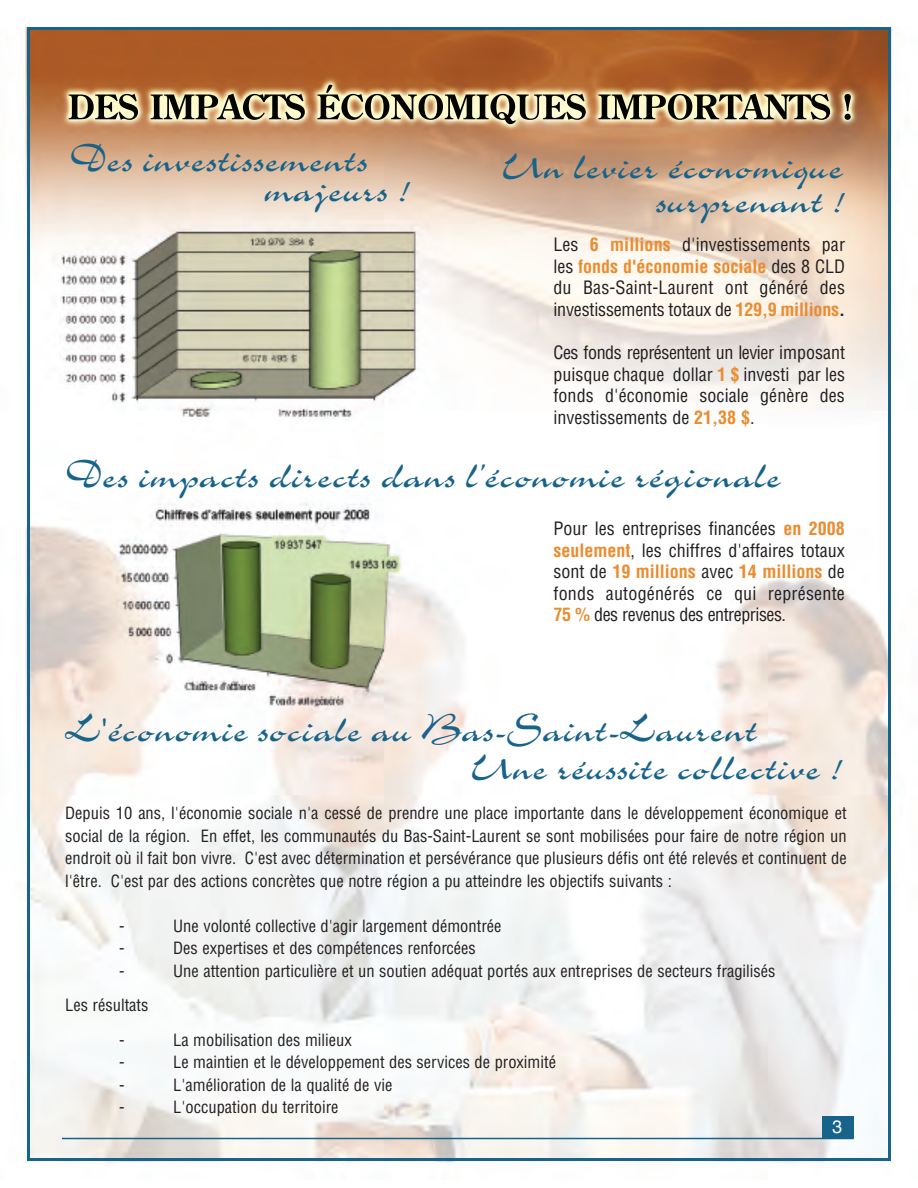
<style>
.page{position:relative;width:918px;height:1188px;background:#fff}
.page>*{position:absolute;margin:0;border:0;box-sizing:border-box;transform-origin:0 0}
.t1{font:45px/34.5px "Charme";color:#17638a;text-align:right}
.t2{font:condensed 18px/21.6px "Helvetica";letter-spacing:.005em;color:#231f20;text-align:justify}
.t3{font:18px "Helvetica";color:#fff}
.t4{font:condensed 16.5px/22.5px "Helvetica";color:#231f20;text-align:justify}
.s1{font-weight:700;color:#ea8c2f}
.s2{font-weight:700}
</style>
<div class="page">
<img style="left:25px;top:27px;width:868px;height:1137px">
<img style="left:69px;top:94px;width:270px;height:26px">
<img style="left:811px;top:94px;width:40px;height:26px">
<hr style="left:62px;top:1138px;width:792px;height:1px;background:#17638a">
<div style="left:823px;top:1116px;width:31px;height:22px;background:#17638a"></div>
<h1 class="t1" style="left:70px;top:146px;width:300px">Des investissements</h1>
<h1 class="t1" style="left:264px;top:176px;width:146px">majeurs !</h1>
<h1 class="t1" style="left:503px;top:153px;width:342px">Un levier économique surprenant !</h1>
<p class="t2" style="left:554px;top:234px;width:293px">Les <span class="s1">6 millions</span> d'investissements par les <span class="s1">fonds d'économie sociale</span> des 8 CLD du Bas-Saint-Laurent ont généré des investissements totaux de <span class="s1">129,9 millions</span><span class="s2">.</span></p>
<p class="t2" style="left:553px;top:342px;width:293px">Ces fonds représentent un levier imposant puisque chaque dollar <span class="s1">1 $</span> investi par les fonds d'économie sociale génère des investissements de <span class="s1">21,38 $</span>.</p>
<h1 class="t1" style="left:66px;top:462px;width:717px">Des impacts directs dans l’économie régionale</h1>
<p class="t2" style="left:553px;top:518px;width:293px">Pour les entreprises financées <span class="s1">en 2008 seulement</span>, les chiffres d'affaires totaux sont de <span class="s1">19 millions</span> avec <span class="s1">14 millions</span> de fonds autogénérés ce qui représente <span class="s1">75 %</span> des revenus des entreprises.</p>
<h1 class="t1" style="left:472px;top:715px;width:371px;line-height:37.5px;text-align:left;text-indent:-407px">L'économie sociale au Bas-Saint-Laurent<br>Une réussite collective !</h1>
<p class="t4" style="left:65px;top:802px;width:783px">Depuis 10 ans, l'économie sociale n'a cessé de prendre une place importante dans le développement économique et social de la région. En effet, les communautés du Bas-Saint-Laurent se sont mobilisées pour faire de notre région un endroit où il fait bon vivre. C'est avec détermination et persévérance que plusieurs défis ont été relevés et continuent de l'être. C'est par des actions concrètes que notre région a pu atteindre les objectifs suivants :</p>
<p class="t4" style="left:119px;top:915px;width:7px">-</p>
<p class="t4" style="left:173px;top:915px;width:330px">Une volonté collective d'agir largement démontrée</p>
<p class="t4" style="left:119px;top:937px;width:7px">-</p>
<p class="t4" style="left:173px;top:937px;width:304px">Des expertises et des compétences renforcées</p>
<p class="t4" style="left:119px;top:960px;width:7px">-</p>
<p class="t4" style="left:173px;top:960px;width:604px">Une attention particulière et un soutien adéquat portés aux entreprises de secteurs fragilisés</p>
<p class="t4" style="left:119px;top:988px;width:31px;line-height:34.5px;text-indent:-54px">Les résultats -</p>
<p class="t4" style="left:173px;top:1029px;width:180px">La mobilisation des milieux</p>
<p class="t4" style="left:119px;top:1051px;width:7px">-</p>
<p class="t4" style="left:173px;top:1051px;width:384px">Le maintien et le développement des services de proximité</p>
<p class="t4" style="left:119px;top:1074px;width:7px">-</p>
<p class="t4" style="left:173px;top:1074px;width:221px">L'amélioration de la qualité de vie</p>
<p class="t4" style="left:119px;top:1096px;width:7px">-</p>
<p class="t4" style="left:173px;top:1096px;width:167px">L'occupation du territoire</p>
<p class="t3" style="left:832px;top:1120px;width:12px">3</p>
</div>
